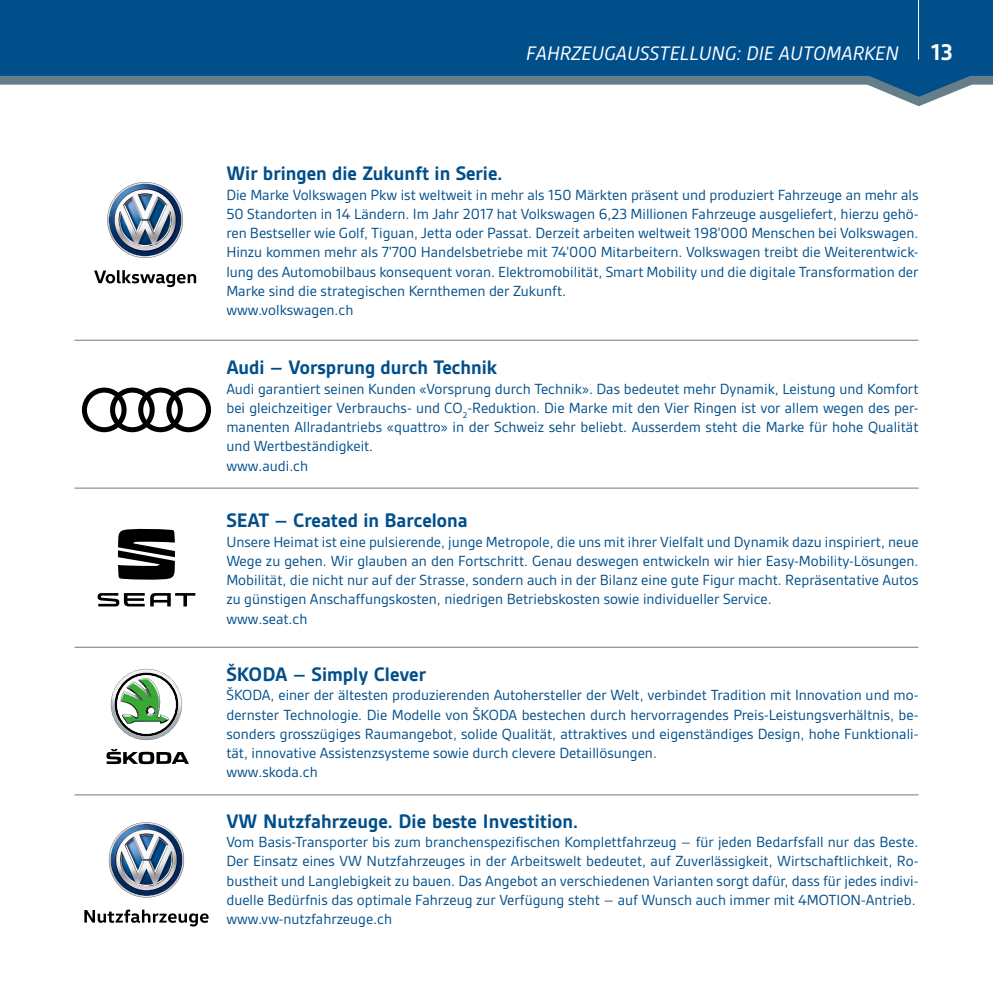
<style>
.page{position:relative;width:993px;height:993px;background:#fff}
.page>*{position:absolute;margin:0;border:0;box-sizing:border-box;transform-origin:0 0}
.t1{font:700 24.5px "Gesta";color:#fff}
.t2{font:700 21px "Gesta";color:#004f8b}
.t3{font:italic 21px "Gesta";color:#fff}
.t4{font:15.75px/19.2px "Gesta";color:#004f8b}
</style>
<div class="page">
<div style="left:0;top:0;width:992px;height:69px;background:#004f8b"></div>
<svg style="left:0;top:69px;width:992px;height:37px"></svg>
<hr style="left:917px;top:0;width:1px;height:60px;background:#fff">
<svg style="left:82px;top:387px;width:129px;height:45px"></svg>
<svg style="left:111px;top:668px;width:71px;height:71px"></svg>
<svg style="left:106px;top:749px;width:83px;height:14px"></svg>
<img style="left:107px;top:182px;width:76px;height:76px">
<svg style="left:94px;top:270px;width:102px;height:17px"></svg>
<hr style="left:74px;top:340px;width:844px;height:1px;background:#657e89">
<hr style="left:74px;top:646px;width:844px;height:1px;background:#657e89">
<hr style="left:74px;top:487px;width:844px;height:1px;background:#657e89">
<svg style="left:98px;top:528px;width:97px;height:78px"></svg>
<img style="left:108px;top:822px;width:76px;height:75px">
<svg style="left:84px;top:909px;width:124px;height:17px"></svg>
<hr style="left:74px;top:794px;width:844px;height:1px;background:#657e89">
<h2 class="t3" style="left:526px;top:41px;width:374px">FAHRZEUGAUSSTELLUNG: DIE AUTOMARKEN</h2>
<h1 class="t1" style="left:930px;top:38px;width:23px">13</h1>
<h2 class="t2" style="left:226px;top:161px;width:277px">Wir bringen die Zukunft in Serie.</h2>
<p class="t4" style="left:226px;top:185px;width:693px">Die Marke Volkswagen Pkw ist weltweit in mehr als 150 Märkten präsent und produziert Fahrzeuge an mehr als 50 Standorten in 14 Ländern. Im Jahr 2017 hat Volkswagen 6,23 Millionen Fahrzeuge ausgeliefert, hierzu gehö&shy;ren Bestseller wie Golf, Tiguan, Jetta oder Passat. Derzeit arbeiten weltweit 198'000 Menschen bei Volkswagen.<br>Hinzu kommen mehr als 7'700 Handelsbetriebe mit 74'000 Mitarbeitern. Volkswagen treibt die Weiterentwick&shy;lung des Automobilbaus konsequent voran. Elektromobilität, Smart Mobility und die digitale Transformation der Marke sind die strategischen Kernthemen der Zukunft.<br>www.volkswagen.ch</p>
<h2 class="t2" style="left:226px;top:355px;width:272px">Audi – Vorsprung durch Technik</h2>
<p class="t4" style="left:226px;top:378px;width:693px">Audi garantiert seinen Kunden «Vorsprung durch Technik». Das bedeutet mehr Dynamik, Leistung und Komfort bei gleichzeitiger Verbrauchs- und CO<sub>2</sub>-Reduktion. Die Marke mit den Vier Ringen ist vor allem wegen des per&shy;manenten Allradantriebs «quattro» in der Schweiz sehr beliebt. Ausserdem steht die Marke für hohe Qualität und Wertbeständigkeit.<br>www.audi.ch</p>
<h2 class="t2" style="left:226px;top:508px;width:243px">SEAT – Created in Barcelona</h2>
<p class="t4" style="left:226px;top:531px;width:693px">Unsere Heimat ist eine pulsierende, junge Metropole, die uns mit ihrer Vielfalt und Dynamik dazu inspiriert, neue Wege zu gehen. Wir glauben an den Fortschritt. Genau deswegen entwickeln wir hier Easy-Mobility-Lösungen.<br>Mobilität, die nicht nur auf der Strasse, sondern auch in der Bilanz eine gute Figur macht. Repräsentative Autos zu günstigen Anschaffungskosten, niedrigen Betriebskosten sowie individueller Service.<br>www.seat.ch</p>
<h2 class="t2" style="left:226px;top:662px;width:201px">ŠKODA – Simply Clever</h2>
<p class="t4" style="left:226px;top:685px;width:693px">ŠKODA, einer der ältesten produzierenden Autohersteller der Welt, verbindet Tradition mit Innovation und mo&shy;dernster Technologie. Die Modelle von ŠKODA bestechen durch hervorragendes Preis-Leistungsverhältnis, be&shy;sonders grosszügiges Raumangebot, solide Qualität, attraktives und eigenständiges Design, hohe Funktionali&shy;tät, innovative Assistenzsysteme sowie durch clevere Detaillösungen.<br>www.skoda.ch</p>
<h2 class="t2" style="left:226px;top:808px;width:353px">VW Nutzfahrzeuge. Die beste Investition.</h2>
<p class="t4" style="left:226px;top:831px;width:693px">Vom Basis-Transporter bis zum branchenspezifischen Komplettfahrzeug – für jeden Bedarfsfall nur das Beste.<br>Der Einsatz eines VW Nutzfahrzeuges in der Arbeitswelt bedeutet, auf Zuverlässigkeit, Wirtschaftlichkeit, Ro&shy;bustheit und Langlebigkeit zu bauen. Das Angebot an verschiedenen Varianten sorgt dafür, dass für jedes indivi&shy;duelle Bedürfnis das optimale Fahrzeug zur Verfügung steht – auf Wunsch auch immer mit 4MOTION-Antrieb. www.vw-nutzfahrzeuge.ch</p>
</div>
